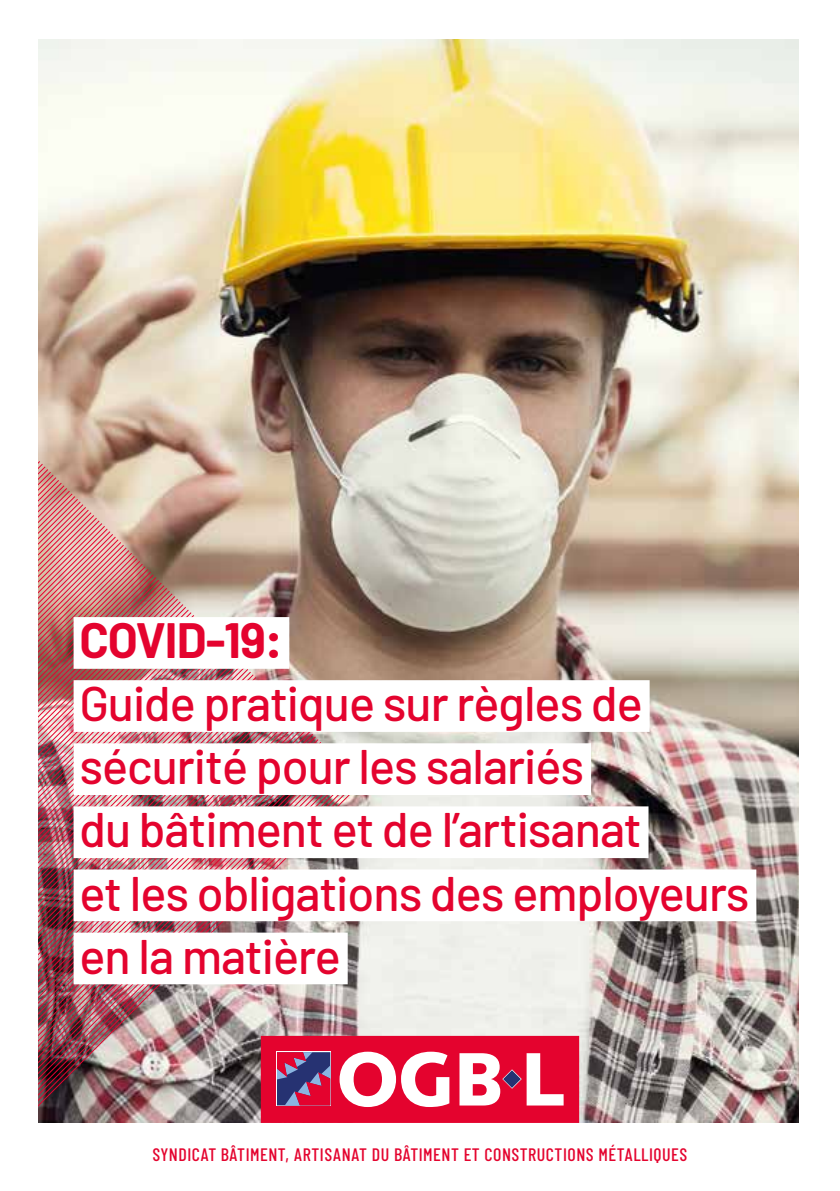
<style>
.page{position:relative;width:840px;height:1191px;background:#fff}
.page>*{position:absolute;margin:0;border:0;box-sizing:border-box;transform-origin:0 0}
.t1{font:500 48.4px/63px "Barlow";letter-spacing:-.02em;color:#e4032e}
.t2{font:700 48.4px "Barlow";letter-spacing:-.02em;color:#e4032e}
.t3{font:500 18px "Barlow Condensed";letter-spacing:.03em;color:#e4032e}
</style>
<div class="page">
<img style="left:38px;top:40px;width:760px;height:1083px">
<img style="left:38px;top:420px;width:324px;height:690px">
<div style="left:74px;top:617px;width:215px;height:52px;background:#fff"></div>
<div style="left:74px;top:680px;width:575px;height:52px;background:#fff"></div>
<div style="left:74px;top:743px;width:516px;height:52px;background:#fff"></div>
<div style="left:74px;top:806px;width:574px;height:52px;background:#fff"></div>
<div style="left:74px;top:869px;width:681px;height:52px;background:#fff"></div>
<div style="left:74px;top:932px;width:273px;height:52px;background:#fff"></div>
<svg style="left:261px;top:1035px;width:318px;height:88px"></svg>
<p class="t2" style="left:79px;top:610px;width:204px">COVID-19:</p>
<p class="t1" style="left:79px;top:671px;width:671px">Guide pratique sur règles de sécurité pour les salariés<br>du bâtiment et de l’artisanat<br>et les obligations des employeurs en la matière</p>
<p class="t3" style="left:152px;top:1143px;width:536px">SYNDICAT BÂTIMENT, ARTISANAT DU BÂTIMENT ET CONSTRUCTIONS MÉTALLIQUES</p>
</div>
